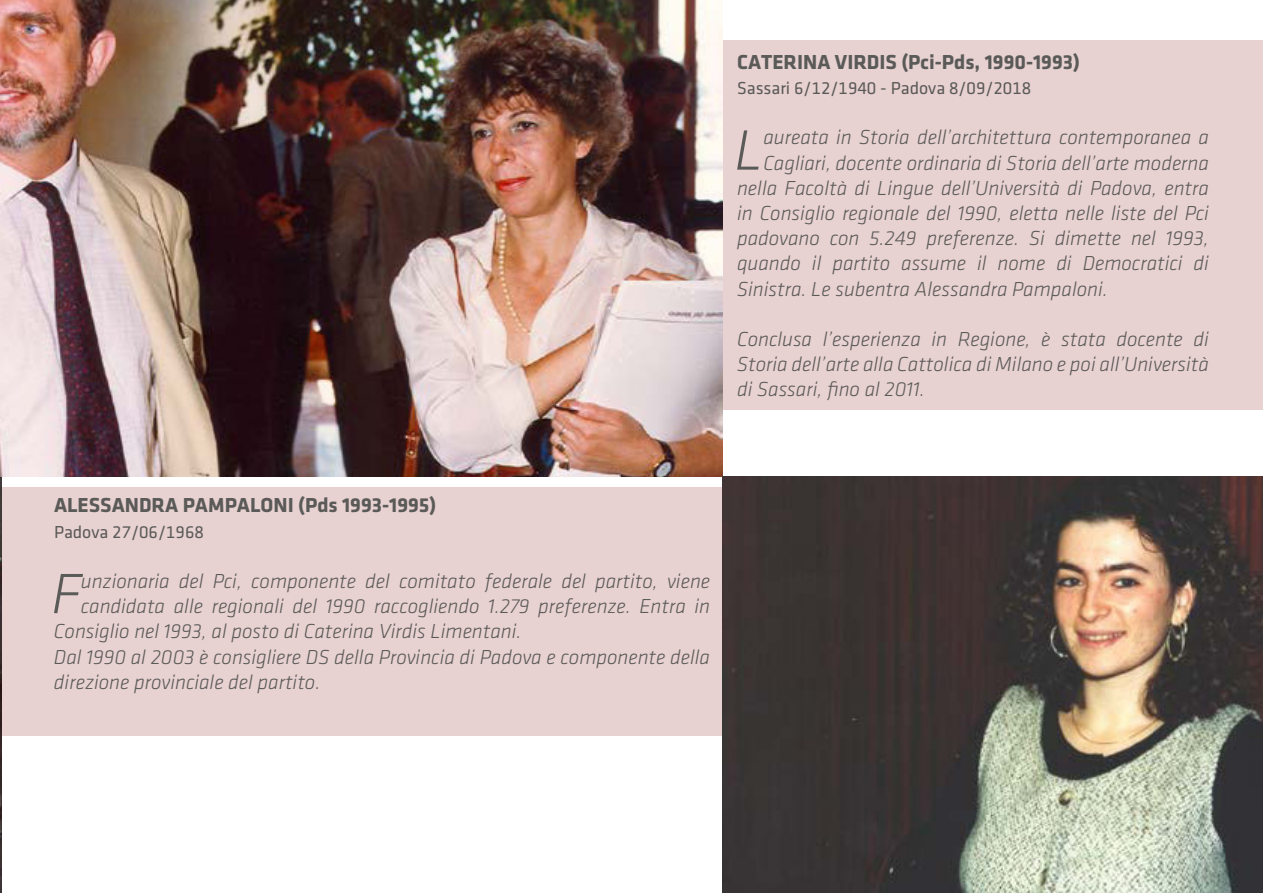
<style>
.page{position:relative;width:1263px;height:893px;background:#fff}
.page>*{position:absolute;margin:0;border:0;box-sizing:border-box;transform-origin:0 0}
.t1{font:italic 300 58.8px "Klavika";color:#5a5a58}
.t2{font:italic 300 21px/25.2px "Klavika";color:#5a5a58;text-align:justify}
.t3{font:700 21px "Klavika";color:#5a5a58}
.t4{font:18px "Klavika Regular TF";color:#5a5a58}
</style>
<div class="page">
<div style="left:507px;top:40px;width:756px;height:370px;background:#e8d1d1"></div>
<div style="left:1px;top:487px;width:932px;height:249px;background:#e8d1d1"></div>
<img style="left:0;top:476px;width:1px;height:417px">
<img style="left:0;top:0;width:722px;height:476px">
<img style="left:723px;top:476px;width:540px;height:417px">
<p class="t3" style="left:737px;top:54px;width:344px">CATERINA VIRDIS (Pci-Pds, 1990-1993)</p>
<p class="t4" style="left:737px;top:81px;width:296px">Sassari 6/12/1940 - Padova 8/09/2018</p>
<h1 class="t1" style="left:734px;top:129px;width:30px">L</h1>
<p class="t2" style="left:763px;top:127px;width:447px">aureata in Storia dell’architettura contemporanea a</p>
<p class="t2" style="left:763px;top:152px;width:447px">Cagliari, docente ordinaria di Storia dell’arte moderna</p>
<p class="t2" style="left:737px;top:177px;width:473px">nella Facoltà di Lingue dell’Università di Padova, entra</p>
<p class="t2" style="left:737px;top:202px;width:473px">in Consiglio regionale del 1990, eletta nelle liste del Pci</p>
<p class="t2" style="left:737px;top:228px;width:473px">padovano con 5.249 preferenze. Si dimette nel 1993,</p>
<p class="t2" style="left:737px;top:253px;width:473px">quando il partito assume il nome di Democratici di</p>
<p class="t2" style="left:737px;top:278px;width:372px">Sinistra. Le subentra Alessandra Pampaloni.</p>
<p class="t2" style="left:737px;top:328px;width:473px">Conclusa l’esperienza in Regione, è stata docente di Storia dell’arte alla Cattolica di Milano e poi all’Università di Sassari, fino al 2011.</p>
<p class="t3" style="left:54px;top:498px;width:384px">ALESSANDRA PAMPALONI (Pds 1993-1995)</p>
<p class="t4" style="left:54px;top:525px;width:151px">Padova 27/06/1968</p>
<h1 class="t1" style="left:51px;top:572px;width:31px">F</h1>
<p class="t2" style="left:81px;top:570px;width:631px">unzionaria del Pci, componente del comitato federale del partito, viene</p>
<p class="t2" style="left:81px;top:595px;width:631px">candidata alle regionali del 1990 raccogliendo 1.279 preferenze. Entra in</p>
<p class="t2" style="left:54px;top:621px;width:469px">Consiglio nel 1993, al posto di Caterina Virdis Limentani.</p>
<p class="t2" style="left:54px;top:646px;width:658px">Dal 1990 al 2003 è consigliere DS della Provincia di Padova e componente della</p>
<p class="t2" style="left:54px;top:671px;width:268px">direzione provinciale del partito.</p>
</div>
